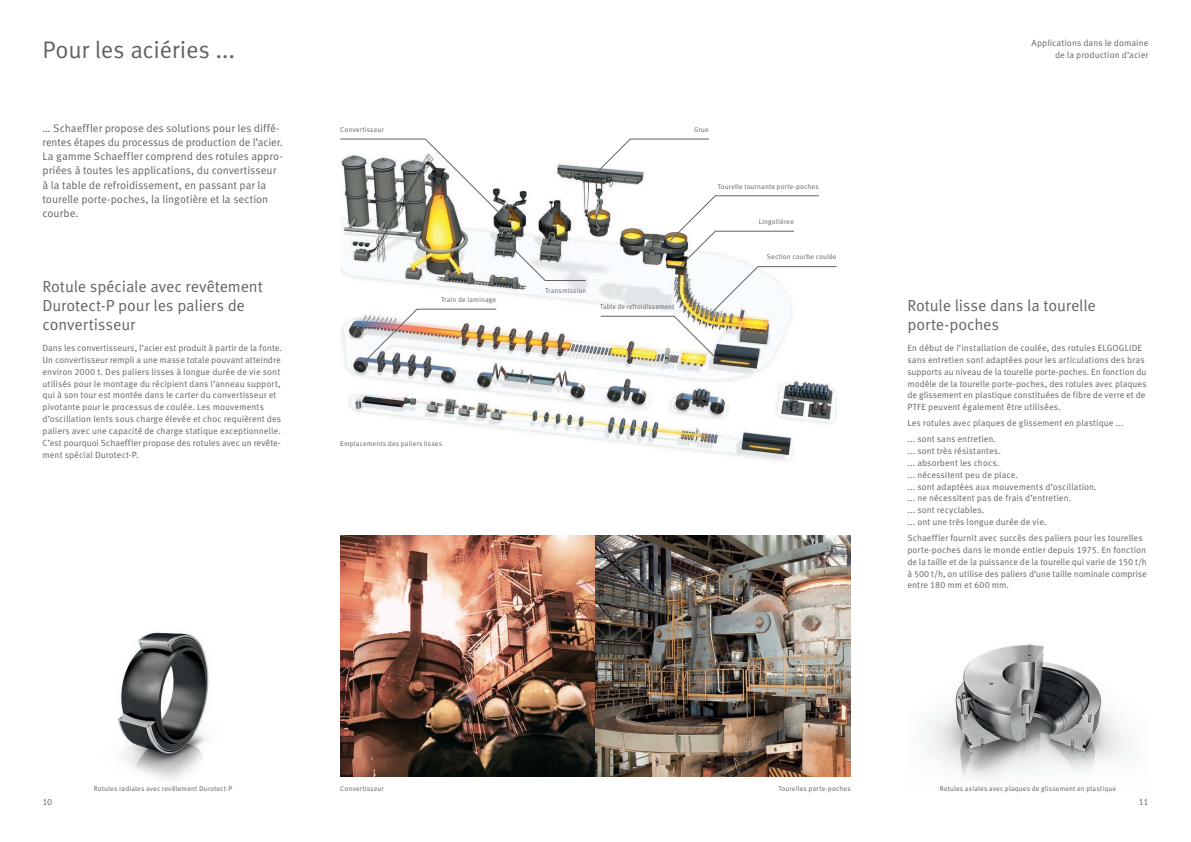
<style>
.page{position:relative;width:1191px;height:842px;background:#fff}
.page>*{position:absolute;margin:0;border:0;box-sizing:border-box;transform-origin:0 0}
.t1{font:24px "Schaeffler Meta";letter-spacing:-.015em;color:#636366}
.t2{font:16px/19px "Schaeffler Meta";letter-spacing:-.01em;color:#636366}
.t3{font:11px/14.2px "Schaeffler Meta";letter-spacing:-.005em;color:#636366}
.t4{font:9px/11.8px "Schaeffler Meta";letter-spacing:.005em;color:#636366}
.t5{font:7px "Schaeffler Meta";letter-spacing:.015em;color:#636366}
</style>
<div class="page">
<img style="left:117px;top:632px;width:92px;height:148px">
<img style="left:929px;top:643px;width:201px;height:137px">
<img style="left:340px;top:536px;width:510px;height:241px">
<img style="left:340px;top:164px;width:496px;height:297px">
<svg style="left:513px;top:248px;width:73px;height:33px"></svg>
<svg style="left:597px;top:139px;width:112px;height:33px"></svg>
<svg style="left:340px;top:139px;width:164px;height:79px"></svg>
<svg style="left:600px;top:195px;width:237px;height:164px"></svg>
<img style="left:364px;top:309px;width:132px;height:53px">
<h1 class="t1" style="left:43px;top:35px;width:194px">Pour les aciéries ...</h1>
<p class="t3" style="left:43px;top:121px;width:242px">… Schaeffler propose des solutions pour les diffé&shy;rentes étapes du processus de production de l’acier.<br>La gamme Schaeffler comprend des rotules appro&shy;priées à toutes les applications, du convertisseur à la table de refroidissement, en passant par la tourelle porte-poches, la lingotière et la section courbe.</p>
<h2 class="t2" style="left:43px;top:277px;width:222px">Rotule spéciale avec revêtement<br>Durotect-P pour les paliers de convertisseur</h2>
<p class="t4" style="left:43px;top:342px;width:241px">Dans les convertisseurs, l’acier est produit à partir de la fonte.<br>Un convertisseur rempli a une masse totale pouvant atteindre environ 2000 t. Des paliers lisses à longue durée de vie sont utilisés pour le montage du récipient dans l’anneau support, qui à son tour est montée dans le carter du convertisseur et pivotante pour le processus de coulée. Les mouvements d’oscillation lents sous charge élevée et choc requièrent des paliers avec une capacité de charge statique exceptionnelle.<br>C’est pourquoi Schaeffler propose des rotules avec un revête&shy;ment spécial Durotect-P.</p>
<p class="t5" style="left:340px;top:125px;width:45px">Convertisseur</p>
<p class="t5" style="left:441px;top:295px;width:57px">Train de laminage</p>
<p class="t5" style="left:694px;top:125px;width:16px">Grue</p>
<p class="t5" style="left:545px;top:286px;width:43px">Transmission</p>
<p class="t5" style="left:600px;top:302px;width:76px">Table de refroidissement</p>
<p class="t5" style="left:718px;top:182px;width:102px">Tourelle tournante porte-poches</p>
<p class="t5" style="left:758px;top:217px;width:37px">Lingotièree</p>
<p class="t5" style="left:767px;top:253px;width:71px">Section courbe coulée</p>
<p class="t5" style="left:340px;top:439px;width:103px">Emplacements des paliers lisses</p>
<p class="t4" style="left:1031px;top:37px;width:118px;text-align:right">Applications dans le domaine de la production d’acier</p>
<h2 class="t2" style="left:907px;top:296px;width:190px">Rotule lisse dans la tourelle porte-poches</h2>
<p class="t4" style="left:907px;top:342px;width:241px">En début de l’installation de coulée, des rotules ELGOGLIDE sans entretien sont adaptées pour les articulations des bras supports au niveau de la tourelle porte-poches. En fonction du modèle de la tourelle porte-poches, des rotules avec plaques de glissement en plastique constituées de fibre de verre et de PTFE peuvent également être utilisées.</p>
<p class="t4" style="left:907px;top:415px;width:218px;line-height:16.1px">Les rotules avec plaques de glissement en plastique ... ... sont sans entretien.</p>
<p class="t4" style="left:907px;top:445px;width:191px">... sont très résistantes.<br>... absorbent les chocs.<br>... nécessitent peu de place.<br>... sont adaptées aux mouvements d’oscillation. ... ne nécessitent pas de frais d’entretien.<br>... sont recyclables.<br>... ont une très longue durée de vie.</p>
<p class="t4" style="left:907px;top:532px;width:241px">Schaeffler fournit avec succès des paliers pour les tourelles porte-poches dans le monde entier depuis 1975. En fonction de la taille et de la puissance de la tourelle qui varie de 150 t/h à 500 t/h, on utilise des paliers d’une taille nominale comprise entre 180 mm et 600 mm.</p>
<p class="t5" style="left:94px;top:784px;width:140px">Rotules radiales avec revêtement Durotect-P</p>
<p class="t5" style="left:340px;top:784px;width:45px">Convertisseur</p>
<p class="t5" style="left:778px;top:784px;width:74px">Tourelles porte-poches</p>
<p class="t5" style="left:939px;top:784px;width:178px">Rotules axiales avec plaques de glissement en plastique</p>
<p class="t4" style="left:43px;top:796px;width:11px">10</p>
<p class="t4" style="left:1138px;top:796px;width:11px">11</p>
</div>
